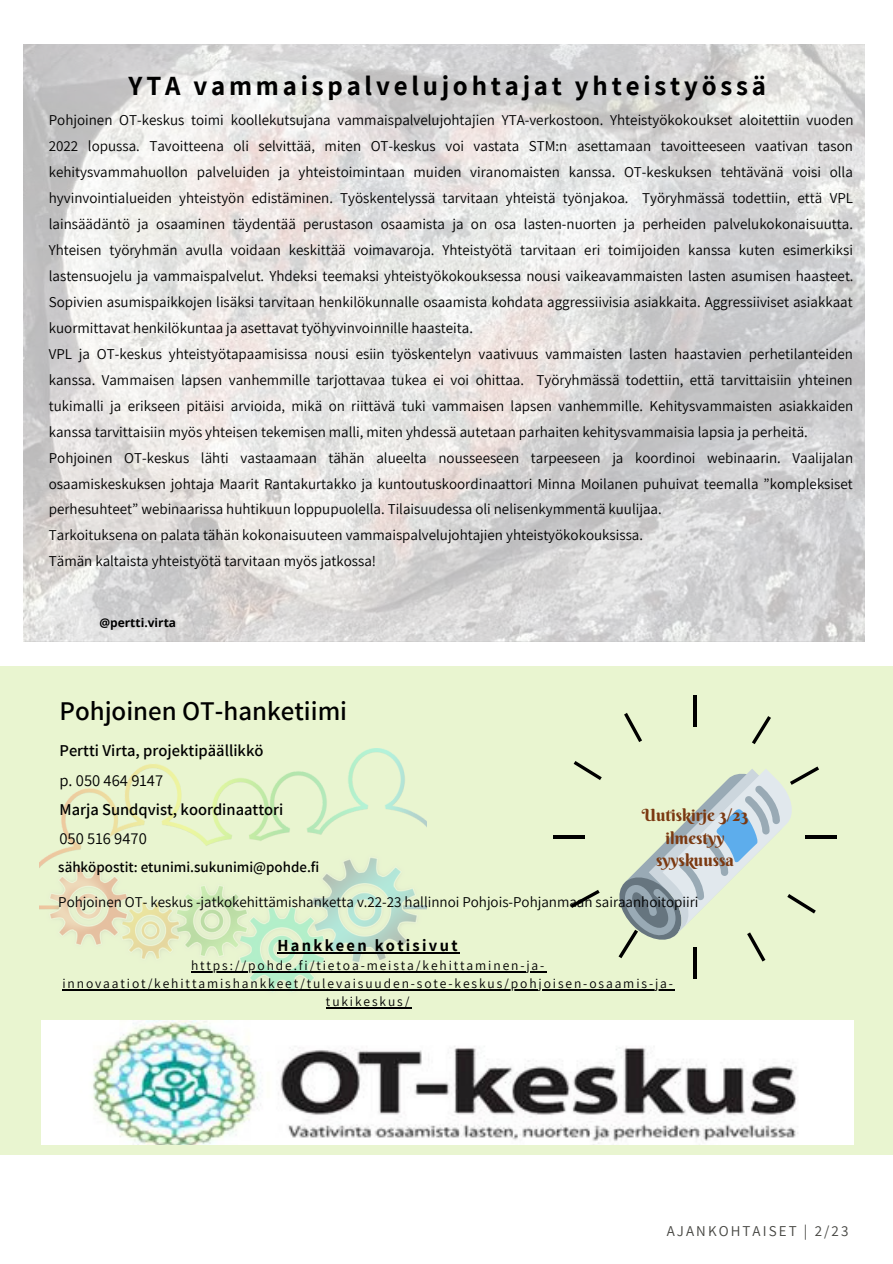
<style>
.page{position:relative;width:893px;height:1264px;background:#fff}
.page>*{position:absolute;margin:0;border:0;box-sizing:border-box;transform-origin:0 0}
.t1{font:700 27px "Assistant";letter-spacing:.14em;color:#000}
.t2{font:600 27px "Assistant";color:#000}
.t3{font:16.8px/22.5px "Berkshire Swash";color:#7b3911;text-align:center}
.t4{font:600 16.5px/29.2px "Assistant";color:#000}
.t5{font:700 16.5px "Assistant";letter-spacing:.14em;color:#000}
.t6{font:16.5px "Assistant";color:#000}
.t7{font:15px/26px "Assistant";color:#000;text-align:justify}
.t8{font:600 15px "Assistant";color:#000}
.t9{font:15px "Assistant";letter-spacing:.14em;color:#444440}
.t10{font:13.5px/18px "Assistant";letter-spacing:.14em;color:#000;text-align:center}
.t11{font:700 12px "Open Sans";color:#000}
.s1{font-weight:400}
</style>
<div class="page">
<div style="left:0;top:666px;width:892px;height:488px;background:#e9f5d0"></div>
<img style="left:24px;top:44px;width:840px;height:597px">
<img style="left:41px;top:1020px;width:812px;height:124px">
<img style="left:40px;top:748px;width:387px;height:244px">
<hr style="left:553px;top:835px;width:31px;height:4px;background:#000">
<svg style="left:570px;top:890px;width:29px;height:17px"></svg>
<svg style="left:573px;top:761px;width:28px;height:19px"></svg>
<svg style="left:624px;top:713px;width:18px;height:29px"></svg>
<hr style="left:693px;top:695px;width:3px;height:32px;background:#000">
<svg style="left:752px;top:716px;width:19px;height:28px"></svg>
<hr style="left:693px;top:947px;width:3px;height:31px;background:#000">
<hr style="left:804px;top:835px;width:32px;height:4px;background:#000">
<svg style="left:618px;top:766px;width:201px;height:195px"></svg>
<hr style="left:277px;top:952px;width:183px;height:1px;background:#000">
<hr style="left:191px;top:971px;width:355px;height:1px;background:#000">
<hr style="left:62px;top:989px;width:612px;height:1px;background:#000">
<hr style="left:326px;top:1007px;width:85px;height:1px;background:#000">
<p class="t1" style="left:129px;top:67px;width:638px">YTA vammaispalvelujohtajat yhteistyössä</p>
<p class="t7" style="left:49px;top:107px;width:806px">Pohjoinen OT-keskus toimi koollekutsujana vammaispalvelujohtajien YTA-verkostoon. Yhteistyökokoukset aloitettiin vuoden 2022 lopussa. Tavoitteena oli selvittää, miten OT-keskus voi vastata STM:n asettamaan tavoitteeseen vaativan tason kehitysvammahuollon palveluiden ja yhteistoimintaan muiden viranomaisten kanssa. OT-keskuksen tehtävänä voisi olla hyvinvointialueiden yhteistyön edistäminen. Työskentelyssä tarvitaan yhteistä työnjakoa. Työryhmässä todettiin, että VPL lainsäädäntö ja osaaminen täydentää perustason osaamista ja on osa lasten-nuorten ja perheiden palvelukokonaisuutta.<br>Yhteisen työryhmän avulla voidaan keskittää voimavaroja. Yhteistyötä tarvitaan eri toimijoiden kanssa kuten esimerkiksi lastensuojelu ja vammaispalvelut. Yhdeksi teemaksi yhteistyökokouksessa nousi vaikeavammaisten lasten asumisen haasteet.<br>Sopivien asumispaikkojen lisäksi tarvitaan henkilökunnalle osaamista kohdata aggressiivisia asiakkaita. Aggressiiviset asiakkaat kuormittavat henkilökuntaa ja asettavat työhyvinvoinnille haasteita.</p>
<p class="t7" style="left:49px;top:340px;width:805px">VPL ja OT-keskus yhteistyötapaamisissa nousi esiin työskentelyn vaativuus vammaisten lasten haastavien perhetilanteiden kanssa. Vammaisen lapsen vanhemmille tarjottavaa tukea ei voi ohittaa. Työryhmässä todettiin, että tarvittaisiin yhteinen tukimalli ja erikseen pitäisi arvioida, mikä on riittävä tuki vammaisen lapsen vanhemmille. Kehitysvammaisten asiakkaiden kanssa tarvittaisiin myös yhteisen tekemisen malli, miten yhdessä autetaan parhaiten kehitysvammaisia lapsia ja perheitä.</p>
<p class="t7" style="left:49px;top:444px;width:805px">Pohjoinen OT-keskus lähti vastaamaan tähän alueelta nousseeseen tarpeeseen ja koordinoi webinaarin. Vaalijalan osaamiskeskuksen johtaja Maarit Rantakurtakko ja kuntoutuskoordinaattori Minna Moilanen puhuivat teemalla ”kompleksiset perhesuhteet” webinaarissa huhtikuun loppupuolella. Tilaisuudessa oli nelisenkymmentä kuulijaa.</p>
<p class="t7" style="left:49px;top:522px;width:595px">Tarkoituksena on palata tähän kokonaisuuteen vammaispalvelujohtajien yhteistyökokouksissa.</p>
<p class="t7" style="left:49px;top:548px;width:329px">Tämän kaltaista yhteistyötä tarvitaan myös jatkossa!</p>
<p class="t11" style="left:99px;top:614px;width:78px">@pertti.virta</p>
<p class="t2" style="left:59px;top:692px;width:289px">Pohjoinen OT-hanketiimi</p>
<p class="t4" style="left:59px;top:735px;width:205px">Pertti Virta, projektipäällikkö</p>
<p class="t6" style="left:59px;top:768px;width:105px">p. 050 464 9147</p>
<p class="t4" style="left:59px;top:794px;width:225px">Marja Sundqvist, koordinaattori<br><span class="s1">050 516 9470</span></p>
<p class="t8" style="left:58px;top:856px;width:262px">sähköpostit: etunimi.sukunimi@pohde.fi</p>
<p class="t7" style="left:58px;top:888px;width:641px">Pohjoinen OT- keskus -jatkokehittämishanketta v.22-23 hallinnoi Pohjois-Pohjanmaan sairaanhoitopiiri</p>
<p class="t3" style="left:642px;top:804px;width:108px">Uutiskirje 3/23 ilmestyy syyskuussa</p>
<p class="t5" style="left:277px;top:934px;width:181px">Hankkeen kotisivut</p>
<p class="t10" style="left:62px;top:956px;width:612px">https://pohde.fi/tietoa-meista/kehittaminen-ja&shy;innovaatiot/kehittamishankkeet/tulevaisuuden-sote-keskus/pohjoisen-osaamis-ja&shy;tukikeskus/</p>
<p class="t9" style="left:666px;top:1220px;width:183px">AJANKOHTAISET | 2/23</p>
</div>
